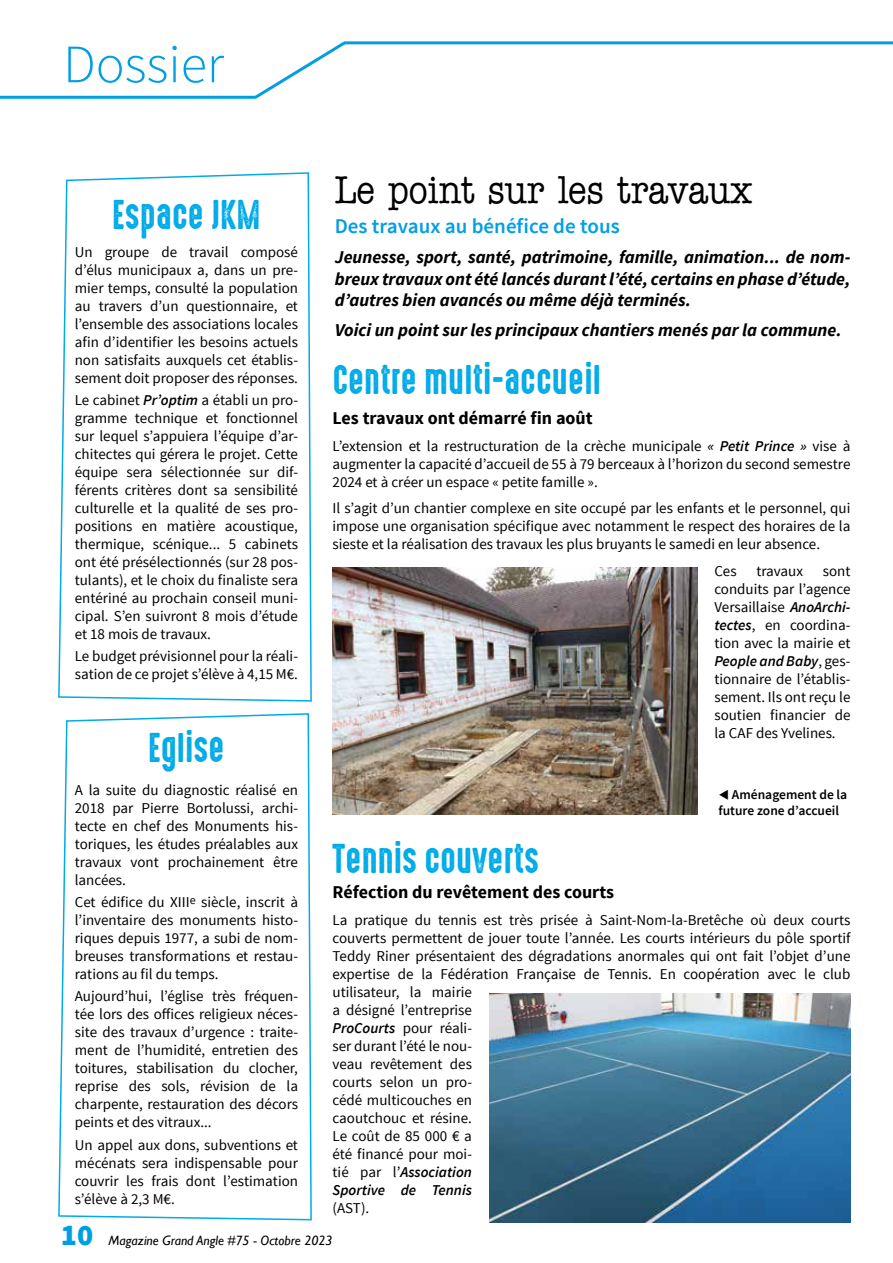
<style>
.page{position:relative;width:893px;height:1263px;background:#fff}
.page>*{position:absolute;margin:0;border:0;box-sizing:border-box;transform-origin:0 0}
.t1{font:300 54px "Source Sans Pro";color:#009fe3}
.t2{font:500 39px "American Typewriter Std";color:#000;scale:.87 1}
.t3{font:37.5px "High Voltage Rough";color:#01abe8;scale:.96 1}
.t4{font:900 30px "Source Sans Pro";color:#009fe3}
.t5{font:600 21px "Source Sans Pro";color:#009fe3}
.t6{font:italic 700 18px/21.6px "Source Sans Pro";color:#000;text-align:justify}
.t7{font:700 18px "Source Sans Pro";color:#000}
.t8{font:15px/18px "Source Sans Pro";color:#000;text-align:justify}
.t9{font:600 13.5px/16.2px "Source Sans Pro";color:#000}
.t10{font:italic 13.5px "Gill Sans";color:#000}
.s1{font-weight:600;font-style:italic}
</style>
<div class="page">
<hr style="left:344px;top:41px;width:549px;height:3px;background:#009fe3">
<hr style="left:0;top:96px;width:255px;height:3px;background:#009fe3">
<svg style="left:251px;top:41px;width:97px;height:58px"></svg>
<img style="left:332px;top:568px;width:365px;height:246px">
<img style="left:489px;top:994px;width:361px;height:229px">
<svg style="left:58px;top:172px;width:254px;height:530px"></svg>
<svg style="left:58px;top:713px;width:254px;height:508px"></svg>
<h1 class="t1" style="left:63px;top:32px;width:162px">Dossier</h1>
<h3 class="t3" style="left:112px;top:194px;width:156px">Espace JKM</h3>
<p class="t8" style="left:75px;top:243px;width:225px">Un groupe de travail composé d’élus municipaux a, dans un pre&shy;mier temps, consulté la population au travers d’un questionnaire, et l’ensemble des associations locales afin d’identifier les besoins actuels non satisfaits auxquels cet établis&shy;sement doit proposer des réponses.</p>
<p class="t8" style="left:75px;top:391px;width:225px">Le cabinet <span class="s1">Pr’optim</span> a établi un pro&shy;gramme technique et fonctionnel sur lequel s’appuiera l’équipe d’ar&shy;chitectes qui gérera le projet. Cette équipe sera sélectionnée sur dif&shy;férents critères dont sa sensibilité culturelle et la qualité de ses pro&shy;positions en matière acoustique, thermique, scénique... 5 cabinets ont été présélectionnés (sur 28 pos&shy;tulants), et le choix du finaliste sera entériné au prochain conseil muni&shy;cipal. S’en suivront 8 mois d’étude et 18 mois de travaux.</p>
<p class="t8" style="left:75px;top:647px;width:225px">Le budget prévisionnel pour la réali&shy;sation de ce projet s’élève à 4,15 M€.</p>
<h3 class="t3" style="left:148px;top:728px;width:81px">Eglise</h3>
<h2 class="t2" style="left:335px;top:169px;width:482px">Le point sur les travaux</h2>
<h3 class="t5" style="left:335px;top:213px;width:286px">Des travaux au bénéfice de tous</h3>
<p class="t6" style="left:335px;top:246px;width:517px">Jeunesse, sport, santé, patrimoine, famille, animation... de nom&shy;breux travaux ont été lancés durant l’été, certains en phase d’étude, d’autres bien avancés ou même déjà terminés.</p>
<p class="t6" style="left:335px;top:319px;width:508px">Voici un point sur les principaux chantiers menés par la commune.</p>
<h3 class="t3" style="left:333px;top:359px;width:281px">Centre multi-accueil</h3>
<p class="t7" style="left:333px;top:407px;width:262px">Les travaux ont démarré fin août</p>
<p class="t8" style="left:333px;top:437px;width:519px">L’extension et la restructuration de la crèche municipale <span class="s1">« Petit Prince »</span> vise à augmenter la capacité d’accueil de 55 à 79 berceaux à l’horizon du second semestre 2024 et à créer un espace « petite famille ».</p>
<p class="t8" style="left:333px;top:499px;width:519px">Il s’agit d’un chantier complexe en site occupé par les enfants et le personnel, qui impose une organisation spécifique avec notamment le respect des horaires de la sieste et la réalisation des travaux les plus bruyants le samedi en leur absence.</p>
<p class="t8" style="left:714px;top:562px;width:24px">Ces</p>
<p class="t8" style="left:756px;top:562px;width:48px">travaux</p>
<p class="t8" style="left:714px;top:562px;width:138px;text-indent:108px">sont conduits par l’agence Versaillaise <span class="s1">AnoArchi&shy;tectes</span>, en coordina&shy;tion avec la mairie et <span class="s1">People and Baby</span>, ges&shy;tionnaire de l’établis&shy;sement. Ils ont reçu le soutien financier de la CAF des Yvelines.</p>
<p class="t8" style="left:75px;top:781px;width:225px">A la suite du diagnostic réalisé en 2018 par Pierre Bortolussi, archi&shy;tecte en chef des Monuments his&shy;toriques, les études préalables aux travaux vont prochainement être lancées.</p>
<p class="t8" style="left:75px;top:893px;width:225px">Cet édifice du XIII<sup>e</sup> siècle, inscrit à l’inventaire des monuments histo&shy;riques depuis 1977, a subi de nom&shy;breuses transformations et restau&shy;rations au fil du temps.</p>
<p class="t8" style="left:75px;top:988px;width:225px">Aujourd’hui, l’église très fréquen&shy;tée lors des offices religieux néces&shy;site des travaux d’urgence : traite&shy;ment de l’humidité, entretien des toitures, stabilisation du clocher, reprise des sols, révision de la charpente, restauration des décors peints et des vitraux...</p>
<p class="t8" style="left:75px;top:1136px;width:225px">Un appel aux dons, subventions et mécénats sera indispensable pour couvrir les frais dont l’estimation s’élève à 2,3 M€.</p>
<p class="t10" style="left:108px;top:1233px;width:226px">Magazine Grand Angle #75 - Octobre 2023</p>
<p class="t9" style="left:719px;top:787px;width:130px">▼ Aménagement de la future zone d’accueil</p>
<h3 class="t3" style="left:333px;top:838px;width:217px">Tennis couverts</h3>
<p class="t7" style="left:333px;top:881px;width:283px">Réfection du revêtement des courts</p>
<p class="t8" style="left:333px;top:911px;width:519px;text-align:left">La pratique du tennis est très prisée à Saint-Nom-la-Bretêche où deux courts couverts permettent de jouer toute l’année. Les courts intérieurs du pôle sportif Teddy Riner présentaient des dégradations anormales qui ont fait l’objet d’une expertise de la Fédération Française de Tennis. En coopération avec le club utilisateur, la mairie<br>a désigné l’entreprise<br><span class="s1">ProCourts</span> pour réali-<br>ser durant l’été le nou-<br>veau revêtement des<br>courts selon un pro-<br>cédé multicouches en<br>caoutchouc et résine.<br>Le coût de 85 000 € a<br>été financé pour moi-<br>tié par l’<span class="s1">Association<br>Sportive de Tennis</span></p>
<p class="t8" style="left:333px;top:1199px;width:38px">(AST).</p>
<h3 class="t4" style="left:61px;top:1216px;width:34px">10</h3>
</div>
